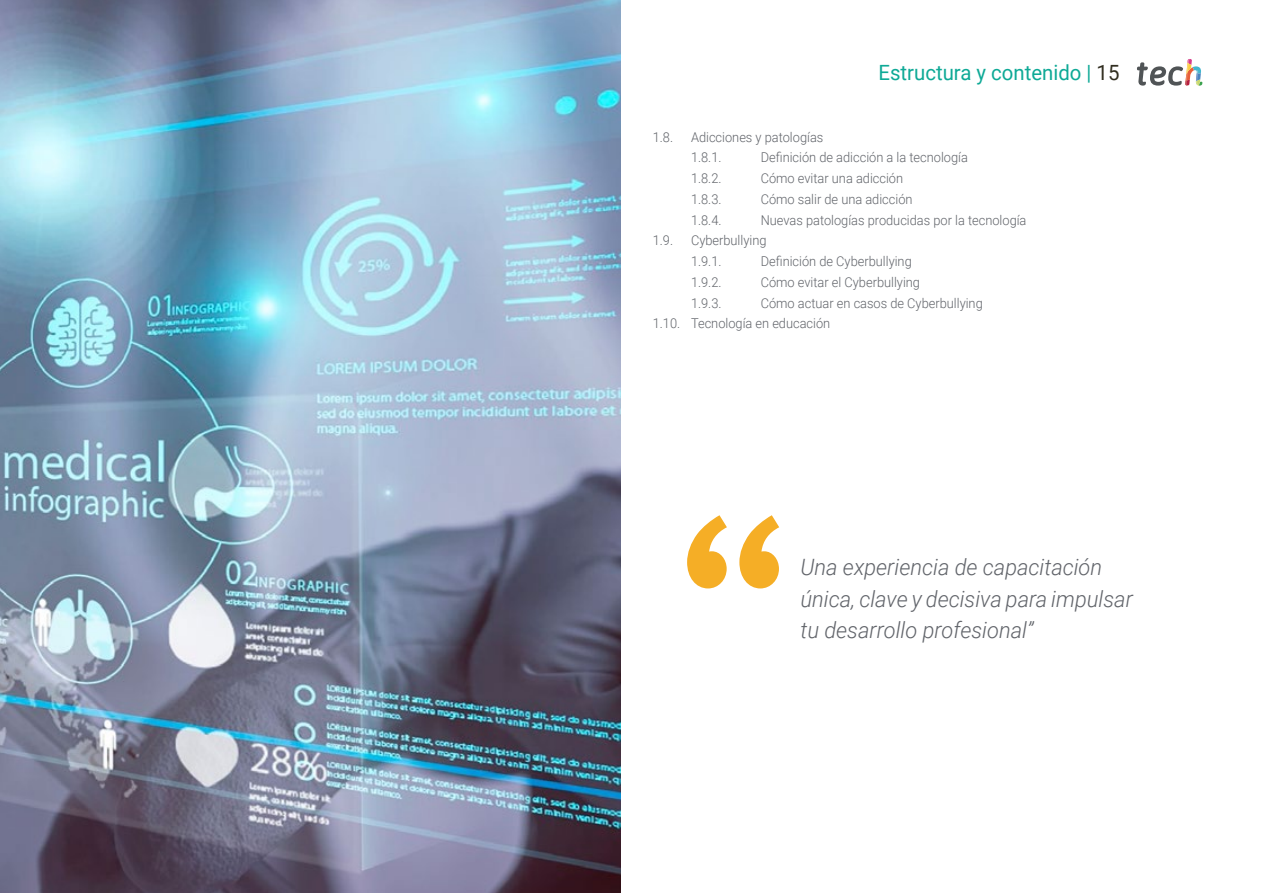
<style>
.page{position:relative;width:1263px;height:893px;background:#fff}
.page>*{position:absolute;margin:0;border:0;box-sizing:border-box;transform-origin:0 0}
.t1{font:italic 300 22.5px/31.5px "Roboto";color:#61646a}
.t2{font:21px "Roboto";color:#0ea996}
.t3{font:300 13.5px/20.7px "Roboto";color:#61646a;scale:.95 1}
.s1{color:#312e20}
</style>
<div class="page">
<svg style="left:1137px;top:59px;width:65px;height:27px"></svg>
<svg style="left:687px;top:515px;width:92px;height:73px"></svg>
<img style="left:0;top:0;width:621px;height:893px">
<h2 class="t2" style="left:878px;top:57px;width:242px">Estructura y contenido | <span class="s1">15</span></h2>
<p class="t3" style="left:653px;top:126px;width:23px">1.8.</p>
<p class="t3" style="left:691px;top:126px;width:141px">Adicciones y patologías<br>1.8.1.</p>
<p class="t3" style="left:761px;top:147px;width:220px">Definición de adicción a la tecnología</p>
<p class="t3" style="left:691px;top:168px;width:34px">1.8.2.</p>
<p class="t3" style="left:761px;top:168px;width:151px">Cómo evitar una adicción</p>
<p class="t3" style="left:691px;top:188px;width:34px">1.8.3.</p>
<p class="t3" style="left:761px;top:188px;width:161px">Cómo salir de una adicción</p>
<p class="t3" style="left:691px;top:209px;width:34px">1.8.4.</p>
<p class="t3" style="left:761px;top:209px;width:281px">Nuevas patologías producidas por la tecnología</p>
<p class="t3" style="left:653px;top:230px;width:23px">1.9.</p>
<p class="t3" style="left:691px;top:230px;width:81px">Cyberbullying<br>1.9.1.</p>
<p class="t3" style="left:761px;top:251px;width:160px">Definición de Cyberbullying</p>
<p class="t3" style="left:691px;top:271px;width:34px">1.9.2.</p>
<p class="t3" style="left:761px;top:271px;width:169px">Cómo evitar el Cyberbullying</p>
<p class="t3" style="left:691px;top:292px;width:34px">1.9.3.</p>
<p class="t3" style="left:653px;top:292px;width:349px;text-indent:108px">Cómo actuar en casos de Cyberbullying<br>1.10. Tecnología en educación</p>
<h1 class="t1" style="left:800px;top:551px;width:334px">Una experiencia de capacitación única, clave y decisiva para impulsar tu desarrollo profesional”</h1>
</div>
